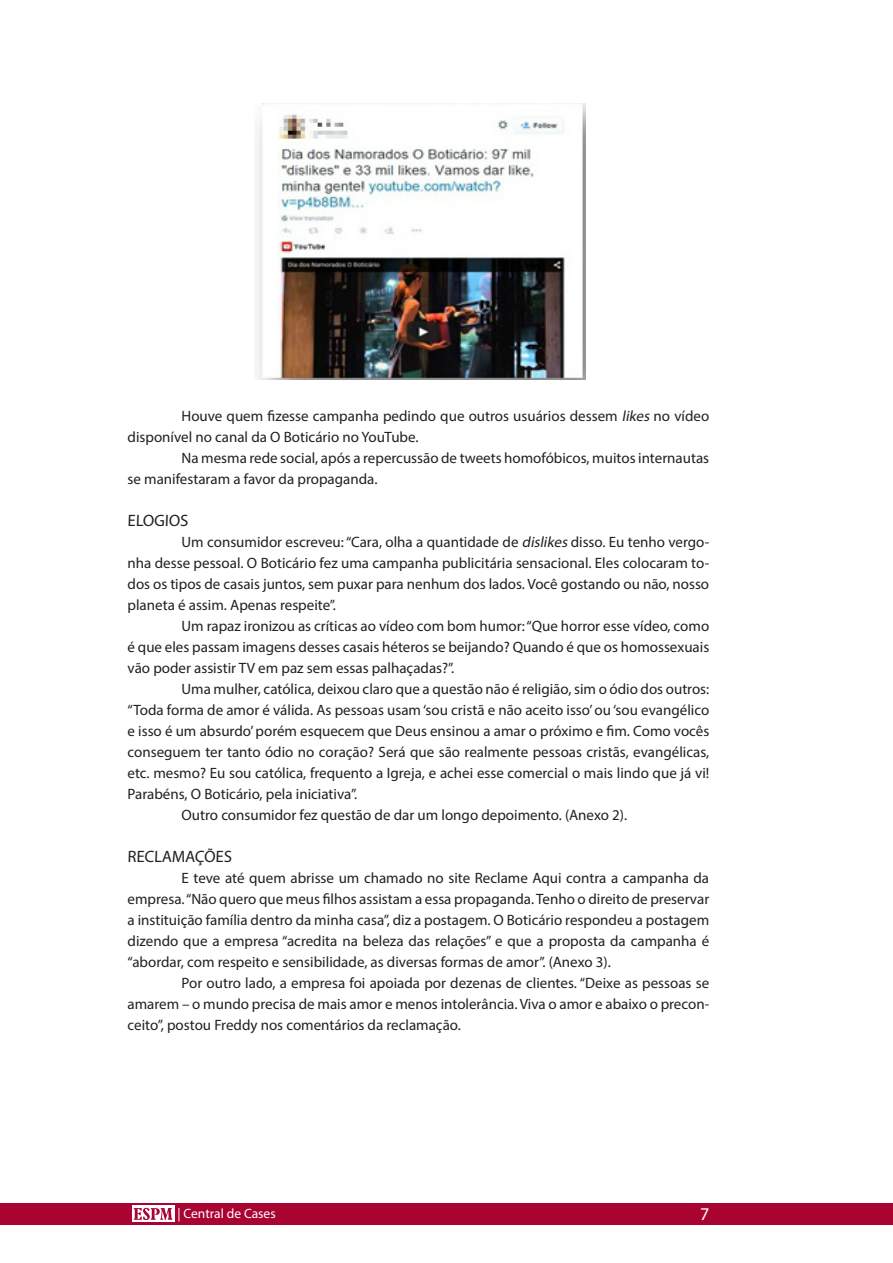
<style>
.page{position:relative;width:893px;height:1263px;background:#fff}
.page>*{position:absolute;margin:0;border:0;box-sizing:border-box;transform-origin:0 0}
.t1{font:18px "Myriad Pro";color:#fff}
.corpotexto{font:16.5px "Myriad Pro";color:#231f20}
.corpotexto-2{font:15px/21px "Myriad Pro";color:#231f20;text-align:justify}
.t2{font:13.5px "Myriad Pro";color:#fff}
.s1{font-style:italic}
</style>
<div class="page">
<div style="left:0;top:1203px;width:893px;height:22px;background:#a90332"></div>
<div style="left:132px;top:1206px;width:42px;height:16px;background:#fff"></div>
<svg style="left:134px;top:1208px;width:38px;height:12px"></svg>
<img style="left:255px;top:103px;width:331px;height:276px">
<p class="corpotexto-2" style="left:128px;top:406px;width:583px;text-indent:54px">Houve quem fizesse campanha pedindo que outros usuários dessem <span class="s1">likes</span> no vídeo disponível no canal da O Boticário no YouTube.</p>
<p class="corpotexto-2" style="left:128px;top:448px;width:583px;text-indent:54px">Na mesma rede social, após a repercussão de tweets homofóbicos, muitos internautas se manifestaram a favor da propaganda.</p>
<p class="corpotexto" style="left:128px;top:511px;width:63px">ELOGIOS</p>
<p class="corpotexto-2" style="left:128px;top:532px;width:583px;text-indent:54px">Um consumidor escreveu: “Cara, olha a quantidade de <span class="s1">dislikes</span> disso. Eu tenho vergo&shy;nha desse pessoal. O Boticário fez uma campanha publicitária sensacional. Eles colocaram to&shy;dos os tipos de casais juntos, sem puxar para nenhum dos lados. Você gostando ou não, nosso planeta é assim. Apenas respeite”.</p>
<p class="corpotexto-2" style="left:128px;top:616px;width:583px;text-indent:54px">Um rapaz ironizou as críticas ao vídeo com bom humor: “Que horror esse vídeo, como é que eles passam imagens desses casais héteros se beijando? Quando é que os homossexuais vão poder assistir TV em paz sem essas palhaçadas?”.</p>
<p class="corpotexto-2" style="left:128px;top:679px;width:583px;text-indent:54px">Uma mulher, católica, deixou claro que a questão não é religião, sim o ódio dos outros: “Toda forma de amor é válida. As pessoas usam ‘sou cristã e não aceito isso’ ou ‘sou evangélico e isso é um absurdo’ porém esquecem que Deus ensinou a amar o próximo e fim. Como vocês conseguem ter tanto ódio no coração? Será que são realmente pessoas cristãs, evangélicas, etc. mesmo? Eu sou católica, frequento a Igreja, e achei esse comercial o mais lindo que já vi!<br>Parabéns, O Boticário, pela iniciativa”.</p>
<p class="corpotexto-2" style="left:182px;top:805px;width:447px">Outro consumidor fez questão de dar um longo depoimento. (Anexo 2).</p>
<p class="corpotexto" style="left:128px;top:847px;width:106px">RECLAMAÇÕES</p>
<p class="corpotexto-2" style="left:128px;top:868px;width:583px;text-indent:54px">E teve até quem abrisse um chamado no site Reclame Aqui contra a campanha da empresa. “Não quero que meus filhos assistam a essa propaganda. Tenho o direito de preservar a instituição família dentro da minha casa”, diz a postagem. O Boticário respondeu a postagem dizendo que a empresa “acredita na beleza das relações” e que a proposta da campanha é “abordar, com respeito e sensibilidade, as diversas formas de amor”. (Anexo 3).</p>
<p class="corpotexto-2" style="left:128px;top:973px;width:583px;text-indent:54px">Por outro lado, a empresa foi apoiada por dezenas de clientes. “Deixe as pessoas se amarem – o mundo precisa de mais amor e menos intolerância. Viva o amor e abaixo o precon&shy;ceito”, postou Freddy nos comentários da reclamação.</p>
<p class="t2" style="left:177px;top:1205px;width:100px">| Central de Cases</p>
<p class="t1" style="left:700px;top:1203px;width:11px">7</p>
</div>
